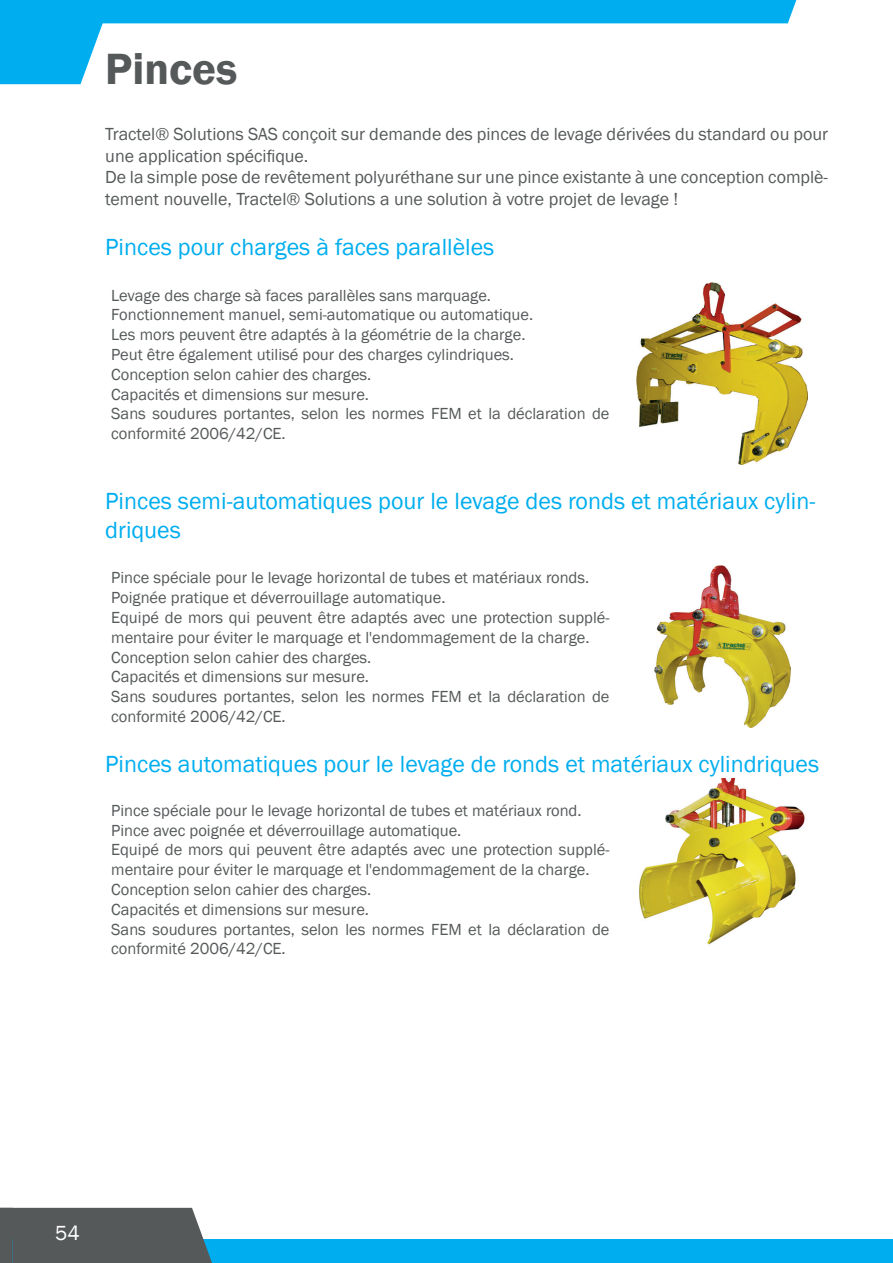
<style>
.page{position:relative;width:893px;height:1263px;background:#fff}
.page>*{position:absolute;margin:0;border:0;box-sizing:border-box;transform-origin:0 0}
.t1{font:600 45px "Franklin Gothic";color:#55595a}
.t2{font:24px/28.8px "Franklin Gothic";color:#00aeef}
.t3{font:21px "Franklin Gothic";color:#fff}
.t4{font:18px/21.6px "Franklin Gothic";color:#55595a}
.t5{font:16.5px/19.8px "Franklin Gothic";color:#55595a}
</style>
<div class="page">
<svg style="left:0;top:0;width:797px;height:84px"></svg>
<img style="left:636px;top:283px;width:172px;height:182px">
<img style="left:654px;top:566px;width:136px;height:162px">
<img style="left:639px;top:778px;width:166px;height:167px">
<div style="left:0;top:1239px;width:893px;height:24px;background:#00aeef"></div>
<div style="left:13px;top:1208px;width:199px;height:55px;background:#55595a"></div>
<div style="left:0;top:1208px;width:13px;height:55px;background:#55595a"></div>
<h1 class="t1" style="left:105px;top:41px;width:134px">Pinces</h1>
<p class="t4" style="left:105px;top:124px;width:724px">Tractel® Solutions SAS conçoit sur demande des pinces de levage dérivées du standard ou pour une application spécifique.<br>De la simple pose de revêtement polyuréthane sur une pince existante à une conception complè&shy;tement nouvelle, Tractel® Solutions a une solution à votre projet de levage !</p>
<h2 class="t2" style="left:105px;top:233px;width:391px">Pinces pour charges à faces parallèles</h2>
<p class="t5" style="left:111px;top:285px;width:500px">Levage des charge sà faces parallèles sans marquage.<br>Fonctionnement manuel, semi-automatique ou automatique.<br>Les mors peuvent être adaptés à la géométrie de la charge.<br>Peut être également utilisé pour des charges cylindriques.<br>Conception selon cahier des charges.<br>Capacités et dimensions sur mesure.<br>Sans soudures portantes, selon les normes FEM et la déclaration de conformité 2006/42/CE.</p>
<h2 class="t2" style="left:105px;top:487px;width:712px">Pinces semi-automatiques pour le levage des ronds et matériaux cylin&shy;driques</h2>
<p class="t5" style="left:111px;top:568px;width:500px">Pince spéciale pour le levage horizontal de tubes et matériaux ronds.<br>Poignée pratique et déverrouillage automatique.<br>Equipé de mors qui peuvent être adaptés avec une protection supplé&shy;mentaire pour éviter le marquage et l'endommagement de la charge.<br>Conception selon cahier des charges.<br>Capacités et dimensions sur mesure.<br>Sans soudures portantes, selon les normes FEM et la déclaration de conformité 2006/42/CE.</p>
<h2 class="t2" style="left:105px;top:750px;width:715px">Pinces automatiques pour le levage de ronds et matériaux cylindriques</h2>
<p class="t5" style="left:111px;top:801px;width:500px">Pince spéciale pour le levage horizontal de tubes et matériaux rond.<br>Pince avec poignée et déverrouillage automatique.<br>Equipé de mors qui peuvent être adaptés avec une protection supplé&shy;mentaire pour éviter le marquage et l'endommagement de la charge.<br>Conception selon cahier des charges.<br>Capacités et dimensions sur mesure.<br>Sans soudures portantes, selon les normes FEM et la déclaration de conformité 2006/42/CE.</p>
<p class="t3" style="left:55px;top:1219px;width:26px">54</p>
<p class="t3" style="left:68px;top:1219px;width:14px">2</p>
</div>
